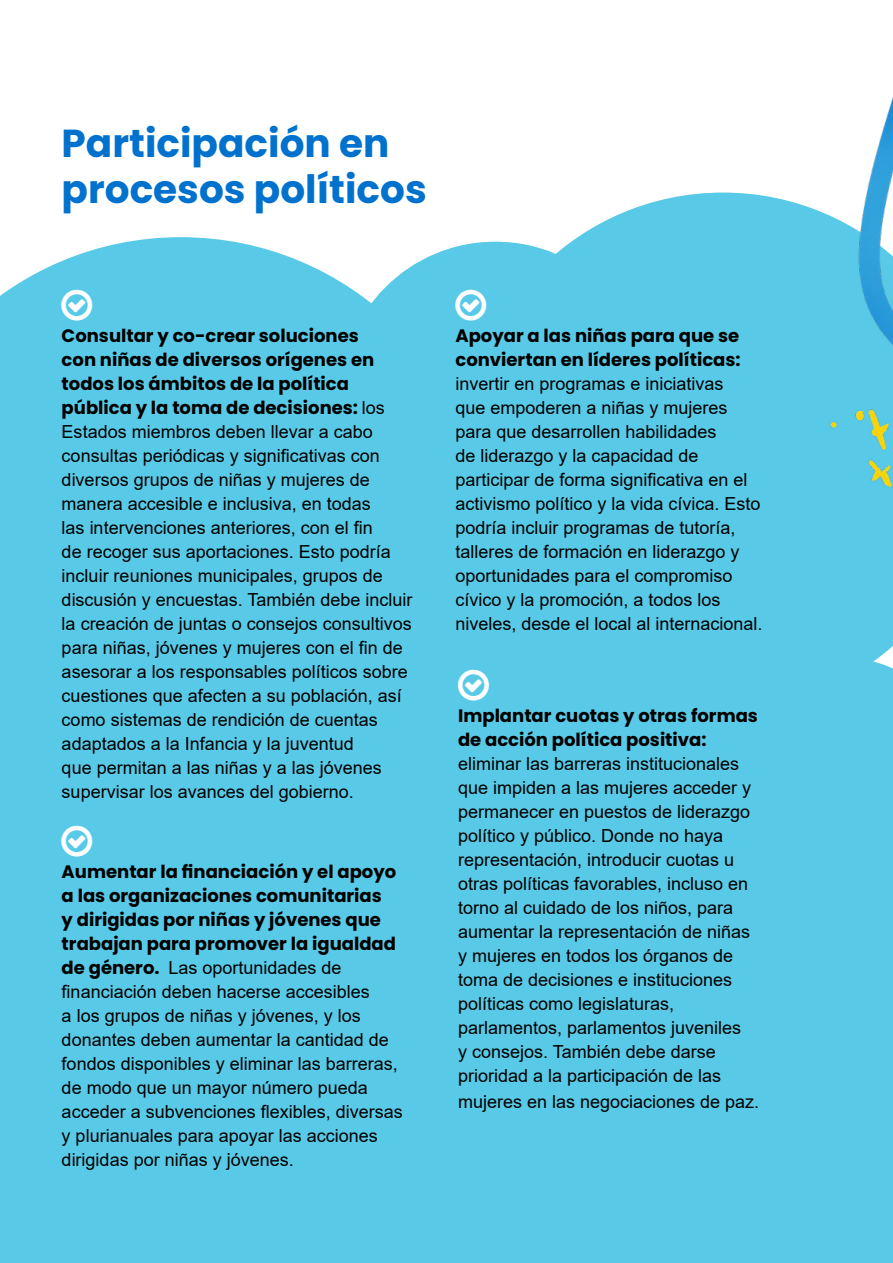
<style>
.page{position:relative;width:893px;height:1263px;background:#fff}
.page>*{position:absolute;margin:0;border:0;box-sizing:border-box;transform-origin:0 0}
.t1{font:700 39px/46.8px "Poppins";color:#0072ce}
.t2{font:18px/24px "Arial";color:#000}
.t3{font:700 18px/24px "Poppins";color:#000}
.s1{font-family:"Arial";font-weight:400}
.s2{font-family:"Poppins";font-weight:700}
</style>
<div class="page">
<div style="left:0;top:387px;width:870px;height:876px;background:#58cae7"></div>
<svg style="left:0;top:237px;width:463px;height:150px;fill:#58cae7"></svg>
<div style="left:340px;top:242px;width:311px;height:309px;background:#58cae7;border-radius:50%"></div>
<div style="left:870px;top:967px;width:23px;height:296px;background:#58cae7"></div>
<svg style="left:464px;top:193px;width:347px;height:194px;fill:#58cae7"></svg>
<img style="left:811px;top:96px;width:82px;height:871px">
<svg style="left:811px;top:656px;width:82px;height:297px"></svg>
<svg style="left:62px;top:290px;width:31px;height:30px"></svg>
<svg style="left:464px;top:290px;width:22px;height:30px"></svg>
<h1 class="t1" style="left:62px;top:120px;width:367px">Participación en procesos políticos</h1>
<p class="t3" style="left:62px;top:324px;width:325px">Consultar y co-crear soluciones con niñas de diversos orígenes en todos los ámbitos de la política pública y la toma de decisiones: <span class="s1">los</span></p>
<p class="t2" style="left:62px;top:419px;width:352px">Estados miembros deben llevar a cabo consultas periódicas y significativas con diversos grupos de niñas y mujeres de manera accesible e inclusiva, en todas<br>las intervenciones anteriores, con el fin<br>de recoger sus aportaciones. Esto podría incluir reuniones municipales, grupos de discusión y encuestas. También debe incluir la creación de juntas o consejos consultivos para niñas, jóvenes y mujeres con el fin de asesorar a los responsables políticos sobre cuestiones que afecten a su población, así como sistemas de rendición de cuentas adaptados a la Infancia y la juventud<br>que permitan a las niñas y a las jóvenes supervisar los avances del gobierno.</p>
<p class="t3" style="left:62px;top:860px;width:336px">Aumentar la financiación y el apoyo a las organizaciones comunitarias y dirigidas por niñas y jóvenes que trabajan para promover la igualdad</p>
<p class="t2" style="left:62px;top:956px;width:343px"><span class="s2">de género.</span> Las oportunidades de financiación deben hacerse accesibles<br>a los grupos de niñas y jóvenes, y los donantes deben aumentar la cantidad de fondos disponibles y eliminar las barreras, de modo que un mayor número pueda acceder a subvenciones flexibles, diversas y plurianuales para apoyar las acciones dirigidas por niñas y jóvenes.</p>
<p class="t3" style="left:455px;top:324px;width:287px">Apoyar a las niñas para que se conviertan en líderes políticas:</p>
<p class="t2" style="left:455px;top:371px;width:308px">invertir en programas e iniciativas<br>que empoderen a niñas y mujeres para que desarrollen habilidades<br>de liderazgo y la capacidad de participar de forma significativa en el activismo político y la vida cívica. Esto podría incluir programas de tutoría, talleres de formación en liderazgo y oportunidades para el compromiso cívico y la promoción, a todos los niveles, desde el local al internacional.</p>
<p class="t3" style="left:458px;top:704px;width:301px">Implantar cuotas y otras formas de acción política positiva:</p>
<p class="t2" style="left:458px;top:751px;width:295px">eliminar las barreras institucionales que impiden a las mujeres acceder y permanecer en puestos de liderazgo político y público. Donde no haya representación, introducir cuotas u otras políticas favorables, incluso en torno al cuidado de los niños, para aumentar la representación de niñas y mujeres en todos los órganos de toma de decisiones e instituciones políticas como legislaturas, parlamentos, parlamentos juveniles y consejos. También debe darse prioridad a la participación de las</p>
<p class="t2" style="left:458px;top:1089px;width:303px">mujeres en las negociaciones de paz.</p>
</div>
